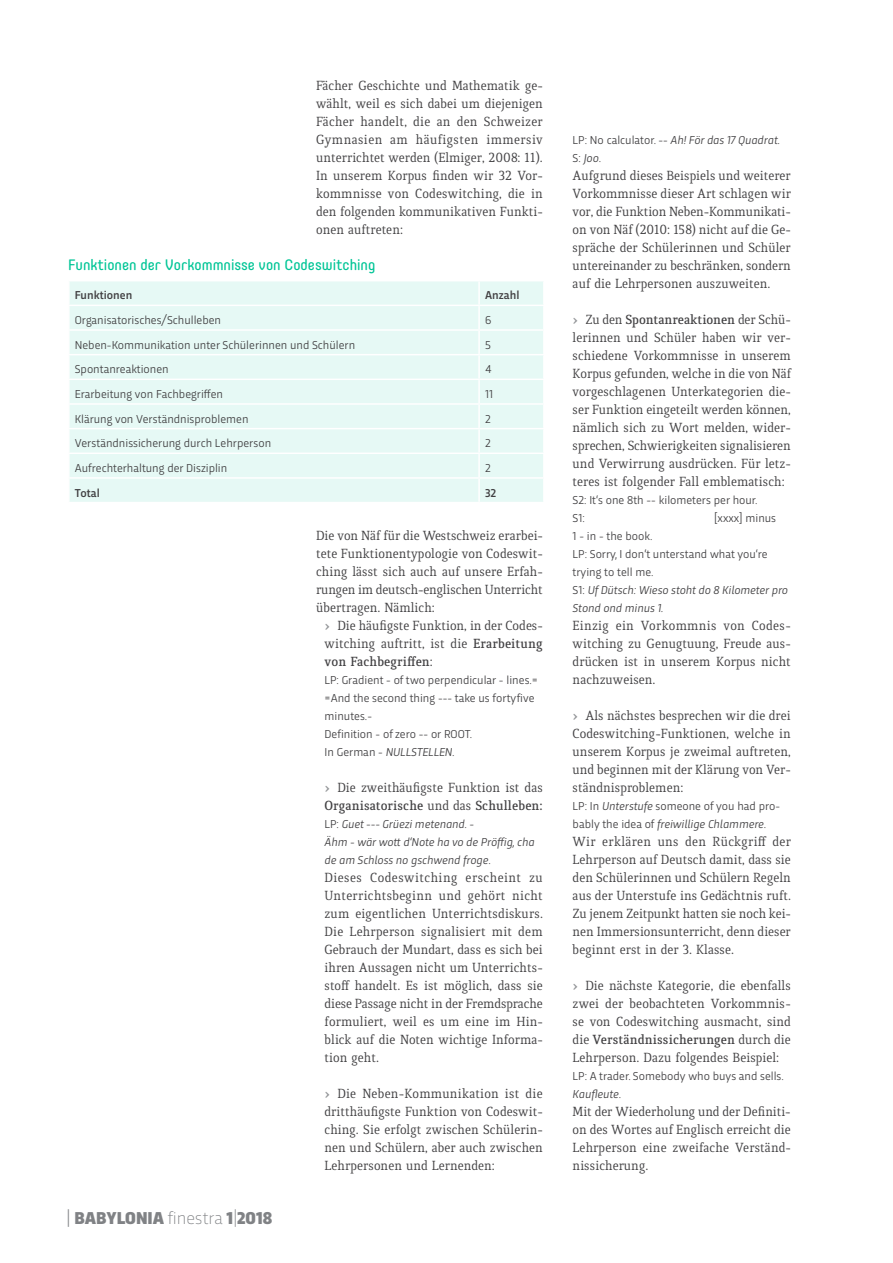
<style>
.page{position:relative;width:893px;height:1263px;background:#fff}
.page>*{position:absolute;margin:0;border:0;box-sizing:border-box;transform-origin:0 0}
.t1{font:900 18px "Trasandina";color:#808285}
.t2{font:15px "Core Mellow 45";color:#00c596}
.t3{font:14.25px/18px "Quiroga Serif Pro";color:#414042;text-align:justify}
.t4{font:600 14.25px "Quiroga Serif Pro";color:#414042}
.t5{font:12px/18px "Trasandina";color:#414042}
.t6{font:italic 12px/18px "Trasandina";color:#414042}
.t7{font:500 12px "Trasandina";color:#414042}
.s1{font-weight:300}
.s2{font-weight:200}
.s3{font-weight:700;color:#939598}
.s4{font-weight:600}
.s5{font-weight:400}
.s6{font-style:italic}
.s7{font-style:normal}
</style>
<div class="page">
<div style="left:70px;top:281px;width:473px;height:221px;background:#e6f9f5"></div>
<hr style="left:478px;top:281px;width:2px;height:24px;background:#fff">
<hr style="left:68px;top:305px;width:411px;height:1px;background:#fff">
<hr style="left:479px;top:305px;width:66px;height:1px;background:#fff">
<hr style="left:478px;top:306px;width:2px;height:23px;background:#fff">
<hr style="left:68px;top:329px;width:411px;height:2px;background:#fff">
<hr style="left:479px;top:329px;width:66px;height:2px;background:#fff">
<hr style="left:478px;top:331px;width:2px;height:23px;background:#fff">
<hr style="left:68px;top:354px;width:411px;height:1px;background:#fff">
<hr style="left:479px;top:354px;width:66px;height:1px;background:#fff">
<hr style="left:478px;top:355px;width:2px;height:24px;background:#fff">
<hr style="left:68px;top:379px;width:411px;height:1px;background:#fff">
<hr style="left:479px;top:379px;width:66px;height:1px;background:#fff">
<hr style="left:478px;top:380px;width:2px;height:23px;background:#fff">
<hr style="left:68px;top:403px;width:411px;height:2px;background:#fff">
<hr style="left:479px;top:403px;width:66px;height:2px;background:#fff">
<hr style="left:478px;top:405px;width:2px;height:23px;background:#fff">
<hr style="left:68px;top:428px;width:411px;height:1px;background:#fff">
<hr style="left:479px;top:428px;width:66px;height:1px;background:#fff">
<hr style="left:478px;top:429px;width:2px;height:23px;background:#fff">
<hr style="left:68px;top:452px;width:411px;height:2px;background:#fff">
<hr style="left:479px;top:452px;width:66px;height:2px;background:#fff">
<hr style="left:478px;top:454px;width:2px;height:23px;background:#fff">
<hr style="left:68px;top:477px;width:411px;height:2px;background:#fff">
<hr style="left:479px;top:477px;width:66px;height:2px;background:#fff">
<hr style="left:478px;top:479px;width:2px;height:23px;background:#fff">
<p class="t3" style="left:316px;top:77px;width:228px">Fächer Geschichte und Mathematik ge&shy;wählt, weil es sich dabei um diejenigen Fächer handelt, die an den Schweizer Gymnasien am häufigsten immersiv unterrichtet werden (Elmiger, 2008: 11).<br>In unserem Korpus finden wir 32 Vor&shy;kommnisse von Codeswitching, die in den folgenden kommunikativen Funkti&shy;onen auftreten:</p>
<p class="t2" style="left:68px;top:253px;width:309px">Funktionen der Vorkommnisse von Codeswitching</p>
<p class="t7" style="left:75px;top:286px;width:59px">Funktionen</p>
<p class="t7" style="left:485px;top:286px;width:36px">Anzahl</p>
<p class="t5" style="left:75px;top:310px;width:148px">Organisatorisches/Schulleben</p>
<p class="t5" style="left:485px;top:310px;width:8px">6</p>
<p class="t5" style="left:75px;top:335px;width:282px">Neben-Kommunikation unter Schülerinnen und Schülern</p>
<p class="t5" style="left:485px;top:335px;width:7px">5</p>
<p class="t5" style="left:75px;top:359px;width:95px">Spontanreaktionen</p>
<p class="t5" style="left:485px;top:359px;width:8px">4</p>
<p class="t5" style="left:75px;top:384px;width:150px">Erarbeitung von Fachbegriffen</p>
<p class="t5" style="left:485px;top:384px;width:9px">11</p>
<p class="t5" style="left:75px;top:409px;width:175px">Klärung von Verständnisproblemen</p>
<p class="t5" style="left:485px;top:409px;width:7px">2</p>
<p class="t5" style="left:75px;top:433px;width:198px">Verständnissicherung durch Lehrperson</p>
<p class="t5" style="left:485px;top:433px;width:7px">2</p>
<p class="t5" style="left:75px;top:458px;width:154px">Aufrechterhaltung der Disziplin</p>
<p class="t5" style="left:485px;top:458px;width:7px">2</p>
<p class="t7" style="left:75px;top:484px;width:27px">Total</p>
<p class="t7" style="left:485px;top:484px;width:13px">32</p>
<p class="t1" style="left:66px;top:1205px;width:207px"><span class="s1">|</span> BABYLONIA <span class="s2">finestra</span> 1<span class="s2">|</span>2018</p>
<p class="t3" style="left:316px;top:527px;width:228px">Die von Näf für die Westschweiz erarbei-</p>
<p class="t3" style="left:316px;top:545px;width:228px">tete Funktionentypologie von Codeswit-</p>
<p class="t3" style="left:316px;top:563px;width:228px">ching lässt sich auch auf unsere Erfah-</p>
<p class="t3" style="left:316px;top:581px;width:228px">rungen im deutsch-englischen Unterricht</p>
<p class="t3" style="left:316px;top:599px;width:120px">übertragen. Nämlich:</p>
<p class="t3" style="left:325px;top:617px;width:220px"><span class="s3">›</span> Die häufigste Funktion, in der Codes-</p>
<p class="t3" style="left:325px;top:635px;width:220px">witching auftritt, ist die <span class="s4">Erarbeitung</span></p>
<p class="t4" style="left:325px;top:653px;width:110px">von Fachbegriffen<span class="s5">:</span></p>
<p class="t5" style="left:325px;top:670px;width:215px">LP: Gradient - of two perpendicular - lines.= =And the second thing --- take us fortyfive minutes.-<br>Definition - of zero -- or ROOT.<br>In German - <span class="s6">NULLSTELLEN.</span></p>
<p class="t3" style="left:325px;top:779px;width:220px"><span class="s3">›</span> Die zweithäufigste Funktion ist das<br><span class="s4">Organisatorische</span> und das <span class="s4">Schulleben:</span></p>
<p class="t6" style="left:325px;top:814px;width:211px"><span class="s7">LP:</span> Guet --- Grüezi metenand. -<br>Ähm - wär wott d‘Note ha vo de Pröffig, cha de am Schloss no gschwend froge<span class="s7">.</span></p>
<p class="t3" style="left:325px;top:869px;width:220px">Dieses Codeswitching erscheint zu Unterrichtsbeginn und gehört nicht zum eigentlichen Unterrichtsdiskurs.<br>Die Lehrperson signalisiert mit dem Gebrauch der Mundart, dass es sich bei ihren Aussagen nicht um Unterrichts&shy;stoff handelt. Es ist möglich, dass sie diese Passage nicht in der Fremdsprache formuliert, weil es um eine im Hin&shy;blick auf die Noten wichtige Informa&shy;tion geht.</p>
<p class="t3" style="left:325px;top:1085px;width:220px"><span class="s3">›</span> Die Neben-Kommunikation ist die dritthäufigste Funktion von Codeswit&shy;ching. Sie erfolgt zwischen Schülerin&shy;nen und Schülern, aber auch zwischen Lehrpersonen und Lernenden:</p>
<p class="t6" style="left:573px;top:130px;width:209px"><span class="s7">LP: No calculator. --</span> Ah! För das 17 Quadrat.<br><span class="s7">S:</span> Joo<span class="s7">.</span></p>
<p class="t3" style="left:573px;top:167px;width:220px">Aufgrund dieses Beispiels und weiterer Vorkommnisse dieser Art schlagen wir vor, die Funktion Neben-Kommunikati&shy;on von Näf (2010: 158) nicht auf die Ge&shy;spräche der Schülerinnen und Schüler untereinander zu beschränken, sondern auf die Lehrpersonen auszuweiten.</p>
<p class="t3" style="left:573px;top:311px;width:220px"><span class="s3">›</span> Zu den <span class="s4">Spontanreaktionen</span> der Schü&shy;lerinnen und Schüler haben wir ver&shy;schiedene Vorkommnisse in unserem Korpus gefunden, welche in die von Näf vorgeschlagenen Unterkategorien die&shy;ser Funktion eingeteilt werden können, nämlich sich zu Wort melden, wider&shy;sprechen, Schwierigkeiten signalisieren und Verwirrung ausdrücken. Für letz&shy;teres ist folgender Fall emblematisch:</p>
<p class="t5" style="left:573px;top:490px;width:187px">S2: It‘s one 8th -- kilometers per hour.<br>S1:</p>
<p class="t5" style="left:714px;top:508px;width:63px">[xxxx] minus</p>
<p class="t5" style="left:573px;top:526px;width:217px">1 - in - the book.<br>LP: Sorry, I don‘t unterstand what you‘re trying to tell me.<br>S1: <span class="s6">Uf Dütsch: Wieso stoht do 8 Kilometer pro<br>Stond ond minus 1.</span></p>
<p class="t3" style="left:573px;top:617px;width:220px">Einzig ein Vorkommnis von Codes&shy;witching zu Genugtuung, Freude aus&shy;drücken ist in unserem Korpus nicht nachzuweisen.</p>
<p class="t3" style="left:573px;top:707px;width:220px"><span class="s3">›</span> Als nächstes besprechen wir die drei Codeswitching-Funktionen, welche in unserem Korpus je zweimal auftreten, und beginnen mit der Klärung von Ver&shy;ständnisproblemen:</p>
<p class="t5" style="left:573px;top:796px;width:209px">LP: In <span class="s6">Unterstufe</span> someone of you had pro&shy;bably the idea of <span class="s6">freiwillige Chlammere</span>.</p>
<p class="t3" style="left:573px;top:833px;width:220px">Wir erklären uns den Rückgriff der Lehrperson auf Deutsch damit, dass sie den Schülerinnen und Schülern Regeln aus der Unterstufe ins Gedächtnis ruft.<br>Zu jenem Zeitpunkt hatten sie noch kei&shy;nen Immersionsunterricht, denn dieser beginnt erst in der 3. Klasse.</p>
<p class="t3" style="left:573px;top:977px;width:220px"><span class="s3">›</span> Die nächste Kategorie, die ebenfalls zwei der beobachteten Vorkommnis&shy;se von Codeswitching ausmacht, sind die <span class="s4">Verständnissicherungen</span> durch die Lehrperson. Dazu folgendes Beispiel:</p>
<p class="t5" style="left:573px;top:1066px;width:213px">LP: A trader. Somebody who buys and sells.<br><span class="s6">Kaufleute</span>.</p>
<p class="t3" style="left:573px;top:1103px;width:220px">Mit der Wiederholung und der Definiti&shy;on des Wortes auf Englisch erreicht die Lehrperson eine zweifache Verständ&shy;nissicherung.</p>
</div>
